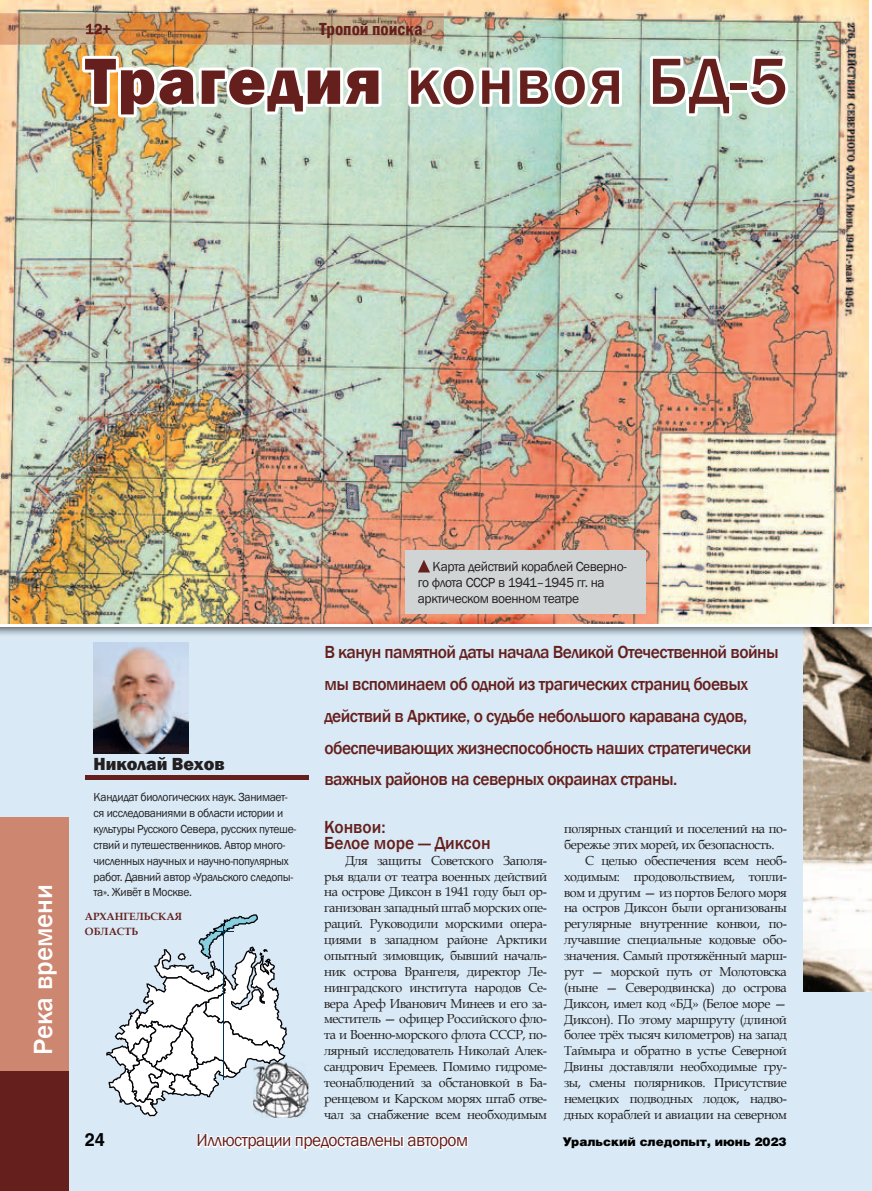
<style>
.page{position:relative;width:872px;height:1191px;background:#d9eaf6}
.page>*{position:absolute;margin:0;border:0;box-sizing:border-box;transform-origin:0 0}
.t1{font:500 67.5px "Franklin Gothic";letter-spacing:.03em;color:#651f1c}
.t2{font:500 27px "Franklin Gothic";color:#fff}
.t3{font:500 18px/31.8px "Franklin Gothic";letter-spacing:-.03em;color:#651f1c}
.t4{font:18px "Franklin Gothic";letter-spacing:-.03em;color:#651f1c}
.t5{font:500 18px/15.9px "Franklin Gothic";color:#651f1c}
.t6{font:600 condensed 18px "Franklin Gothic";color:#651f1c}
.t7{font:800 18px "Franklin Gothic";color:#231f20}
.t8{font:700 18px "Helios";color:#010101}
.t9{font:500 15px "Franklin Gothic";color:#651f1c}
.t10{font:13.5px/16.2px "Franklin Gothic";letter-spacing:-.03em;color:#231f20}
.t11{font:13.05px/15.9px "Book Antiqua";letter-spacing:-.03em;color:#231f20;text-align:justify}
.t12{font:12px/15.9px "Franklin Gothic";letter-spacing:-.03em;color:#231f20}
.t13{font:12px "Helios Black C";color:#010101}
.t14{font:700 10.5px/15px "Book Antiqua";color:#651f1c}
.s1{font-weight:800}
</style>
<div class="page">
<img style="left:803px;top:627px;width:69px;height:364px">
<img style="left:0;top:0;width:872px;height:627px">
<div style="left:0;top:817px;width:69px;height:374px;background:#cd866f"></div>
<div style="left:0;top:1071px;width:69px;height:120px;background:#651f1c"></div>
<img style="left:0;top:13px;width:444px;height:32px">
<img style="left:86px;top:24px;width:24px;height:10px">
<div style="left:405px;top:550px;width:240px;height:63px;background:#d0d4d5"></div>
<svg style="left:418px;top:560px;width:12px;height:12px"></svg>
<img style="left:270px;top:1064px;width:38px;height:53px">
<svg style="left:106px;top:914px;width:181px;height:202px"></svg>
<img style="left:79px;top:51px;width:305px;height:72px">
<svg style="left:405px;top:62px;width:220px;height:49px;background:#e2f0e9"></svg>
<svg style="left:647px;top:53px;width:88px;height:66px;background:#deece6"></svg>
<div style="left:727px;top:81px;width:22px;height:12px;border:6px solid #fff"></div>
<svg style="left:744px;top:53px;width:48px;height:59px;background:#e1efe6"></svg>
<hr style="left:85px;top:775px;width:223px;height:4px;background:#651f1c">
<img style="left:94px;top:642px;width:95px;height:111px">
<svg style="left:197px;top:1133px;width:271px;height:18px"></svg>
<p class="t9" style="left:85px;top:20px;width:27px">12+</p>
<p class="t6" style="left:319px;top:17px;width:105px">Тропой поиска</p>
<p class="t1" style="left:85px;top:40px;width:703px"><span class="s1">Трагедия</span> конвоя БД-5</p>
<p class="t2" style="left:27px;top:1055px;width:173px;rotate:-90deg">Река времени</p>
<p class="t7" style="left:94px;top:752px;width:132px">Николай Вехов</p>
<p class="t12" style="left:94px;top:789px;width:204px">Кандидат биологических наук. Занимает&shy;ся исследованиями в области истории и культуры Русского Севера, русских путеше&shy;ствий и путешественников. Автор много&shy;численных научных и научно-популярных работ. Давний автор «Уральского следопы&shy;та». Живёт в Москве.</p>
<p class="t14" style="left:85px;top:908px;width:99px">АРХАНГЕЛЬСКАЯ<br>ОБЛАСТЬ</p>
<p class="t10" style="left:418px;top:558px;width:210px;text-indent:15px">Карта действий кораблей Северно&shy;го флота СССР в 1941–1945 гг. на арктическом военном театре</p>
<p class="t3" style="left:324px;top:636px;width:456px">В канун памятной даты начала Великой Отечественной войны мы вспоминаем об одной из трагических страниц боевых действий в Арктике, о судьбе небольшого каравана судов, обеспечивающих жизнеспособность наших стратегически важных районов на северных окраинах страны.</p>
<p class="t5" style="left:324px;top:819px;width:168px">Конвои:<br>Белое море — Диксон</p>
<p class="t11" style="left:324px;top:852px;width:224px;text-indent:21px">Для защиты Советского Заполя&shy;рья вдали от театра военных действий на острове Диксон в 1941 году был ор&shy;ганизован западный штаб морских опе&shy;раций. Руководили морскими опера&shy;циями в западном районе Арктики опытный зимовщик, бывший началь&shy;ник острова Врангеля, директор Ле&shy;нинградского института народов Се&shy;вера Ареф Иванович Минеев и его за&shy;меститель — офицер Российского фло&shy;та и Военно-морского флота СССР, по&shy;лярный исследователь Николай Алек&shy;сандрович Еремеев. Помимо гидроме&shy;теонаблюдений за обстановкой в Ба&shy;ренцевом и Карском морях штаб отве&shy;чал за снабжение всем необходимым</p>
<p class="t11" style="left:564px;top:820px;width:224px">полярных станций и поселений на по-</p>
<p class="t11" style="left:564px;top:836px;width:212px">бережье этих морей, их безопасность.</p>
<p class="t11" style="left:585px;top:852px;width:203px">С целью обеспечения всем необ-</p>
<p class="t11" style="left:564px;top:868px;width:224px">ходимым: продовольствием, топли-</p>
<p class="t11" style="left:564px;top:884px;width:224px">вом и другим — из портов Белого моря</p>
<p class="t11" style="left:564px;top:899px;width:224px">на остров Диксон были организованы</p>
<p class="t11" style="left:564px;top:915px;width:224px">регулярные внутренние конвои, по-</p>
<p class="t11" style="left:564px;top:931px;width:224px">лучавшие специальные кодовые обо-</p>
<p class="t11" style="left:564px;top:947px;width:224px">значения. Самый протяжённый марш-</p>
<p class="t11" style="left:564px;top:963px;width:224px">рут — морской путь от Молотовска</p>
<p class="t11" style="left:564px;top:979px;width:224px">(ныне — Северодвинска) до острова</p>
<p class="t11" style="left:564px;top:995px;width:224px">Диксон, имел код «БД» (Белое море —</p>
<p class="t11" style="left:564px;top:1010px;width:224px">Диксон). По этому маршруту (длиной</p>
<p class="t11" style="left:564px;top:1026px;width:224px">более трёх тысяч километров) на запад</p>
<p class="t11" style="left:564px;top:1042px;width:224px">Таймыра и обратно в устье Северной</p>
<p class="t11" style="left:564px;top:1058px;width:224px">Двины доставляли необходимые гру-</p>
<p class="t11" style="left:564px;top:1074px;width:224px">зы, смены полярников. Присутствие</p>
<p class="t11" style="left:564px;top:1090px;width:224px">немецких подводных лодок, надво-</p>
<p class="t11" style="left:564px;top:1106px;width:224px">дных кораблей и авиации на северном</p>
<p class="t8" style="left:85px;top:1129px;width:22px">24</p>
<p class="t13" style="left:562px;top:1134px;width:225px">Уральский следопыт, июнь 2023</p>
<p class="t4" style="left:197px;top:1129px;width:273px">Иллюстрации предоставлены автором</p>
</div>
